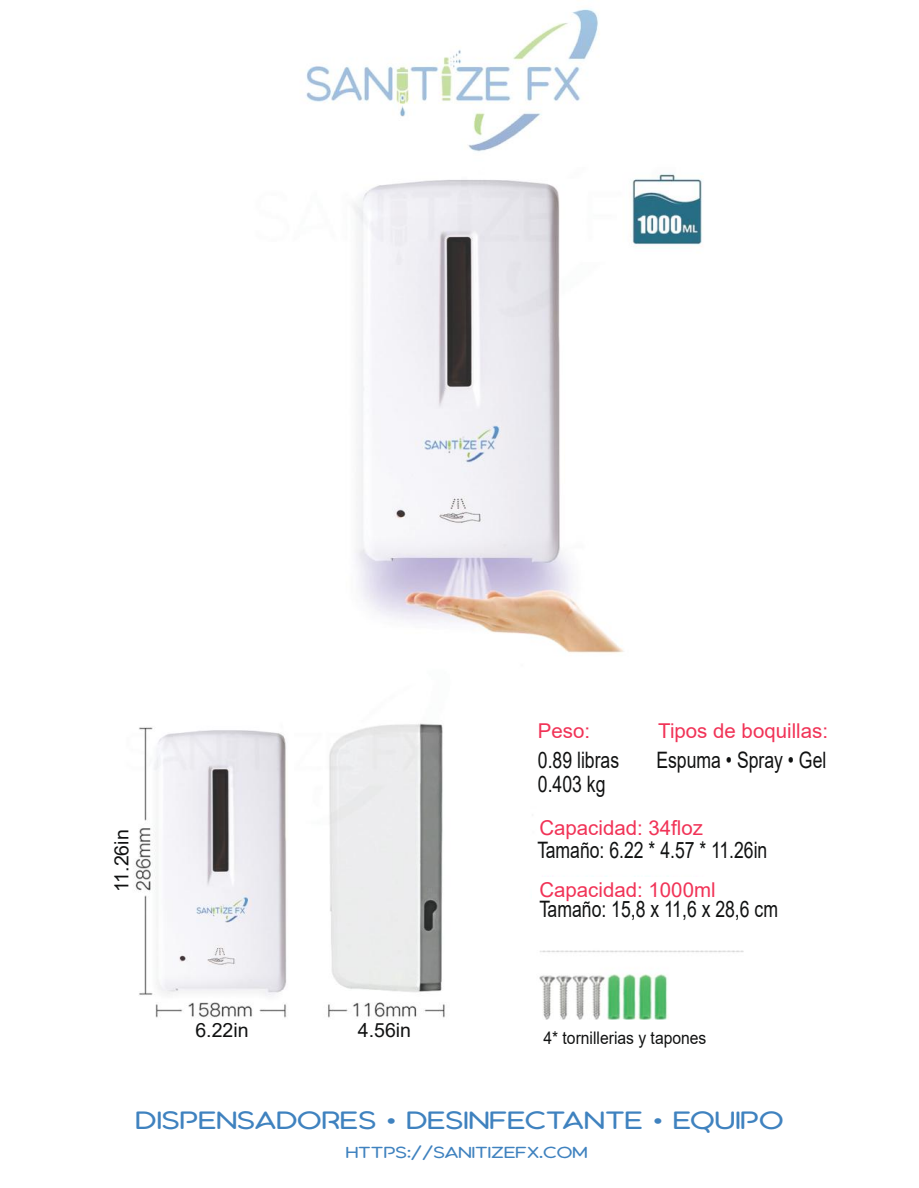
<style>
.page{position:relative;width:919px;height:1188px;background:#fff}
.page>*{position:absolute;margin:0;border:0;box-sizing:border-box;transform-origin:0 0}
.t1{font:22.65px/23.7px "Arial";color:#111212;scale:.78 1}
.t2{font:22.35px "Aquatico";color:#3f82bf;scale:1.24 1}
.t3{font:20.4px "Arial";color:#f13357}
.t4{font:19.5px "Arial";color:#111212}
.t5{font:17.4px "Arial";color:#111212;scale:.9 1}
.t6{font:14.25px "Aquatico";color:#3f82bf;scale:1.24 1}
.s1{font-family:"Arial"}
</style>
<div class="page">
<img style="left:134px;top:8px;width:610px;height:1012px">
<div style="left:532px;top:877px;width:300px;height:52px;background:#fff"></div>
<p class="t4" style="left:114px;top:892px;width:64px;rotate:-90deg">11.26in</p>
<p class="t4" style="left:195px;top:1023px;width:55px">6.22in</p>
<p class="t4" style="left:358px;top:1023px;width:55px">4.56in</p>
<p class="t3" style="left:538px;top:723px;width:54px">Peso:</p>
<p class="t1" style="left:538px;top:751px;width:106px">0.89 libras<br>0.403 kg</p>
<p class="t3" style="left:658px;top:723px;width:171px">Tipos de boquillas:</p>
<p class="t1" style="left:656px;top:751px;width:219px">Espuma • Spray • Gel</p>
<p class="t3" style="left:539px;top:821px;width:165px">Capacidad: 34floz</p>
<p class="t1" style="left:537px;top:841px;width:296px">Tamaño: 6.22 * 4.57 * 11.26in</p>
<p class="t3" style="left:539px;top:882px;width:178px">Capacidad: 1000ml</p>
<p class="t1" style="left:539px;top:900px;width:307px">Tamaño: 15,8 x 11,6 x 28,6 cm</p>
<p class="t5" style="left:543px;top:1031px;width:183px">4* tornillerias y tapones</p>
<p class="t2" style="left:135px;top:1111px;width:524px">DISPENSADORES <span class="s1">•</span> DESINFECTANTE <span class="s1">•</span> EQUIPO</p>
<p class="t6" style="left:346px;top:1146px;width:196px">HTTPS://SANITIZEFX.COM</p>
</div>
